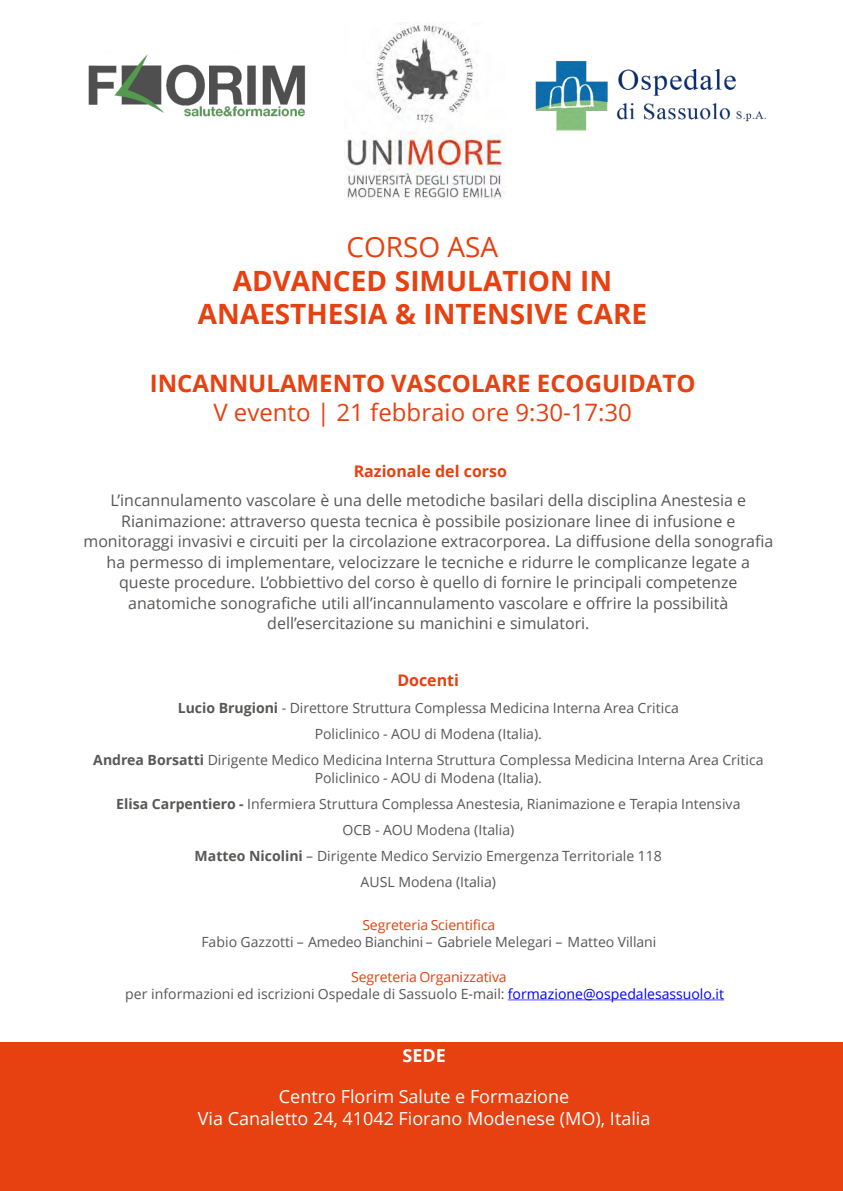
<style>
.page{position:relative;width:843px;height:1191px;background:#fff}
.page>*{position:absolute;margin:0;border:0;box-sizing:border-box;transform-origin:0 0}
.t1{font:700 28px/33.6px "Open Sans";color:#e74011;text-align:center}
.t2{font:28px "Open Sans";color:#e74011}
.t3{font:700 24px/28.8px "Open Sans";color:#e74011;text-align:center}
.t4{font:18px "Open Sans";color:#fff}
.t5{font:700 18px "Open Sans";color:#fff}
.t6{font:16px/20.6px "Open Sans";color:#575756;text-align:center}
.t7{font:700 16px "Open Sans";letter-spacing:-.005em;color:#e73f10}
.t8{font:14px/18px "Open Sans";color:#575756;text-align:center}
.t9{font:14px "Open Sans";letter-spacing:-.005em;color:#e74011}
.s1{font-weight:400}
.s2{font-weight:700}
.s3{color:#00f}
</style>
<div class="page">
<img style="left:535px;top:61px;width:231px;height:70px">
<div style="left:0;top:1042px;width:842px;height:149px;background:#e74011"></div>
<svg style="left:507px;top:1000px;width:216px;height:1px"></svg>
<img style="left:344px;top:25px;width:161px;height:175px">
<img style="left:88px;top:54px;width:218px;height:63px">
<p class="t2" style="left:346px;top:228px;width:153px">CORSO ASA</p>
<p class="t1" style="left:198px;top:263px;width:450px">ADVANCED SIMULATION IN<br>ANAESTHESIA &amp; INTENSIVE CARE</p>
<p class="t3" style="left:150px;top:369px;width:547px">INCANNULAMENTO VASCOLARE ECOGUIDATO<br><span class="s1">V evento | 21 febbraio ore 9:30-17:30</span></p>
<p class="t7" style="left:353px;top:460px;width:155px">Razionale del corso</p>
<p class="t6" style="left:83px;top:489px;width:691px">L’incannulamento vascolare è una delle metodiche basilari della disciplina Anestesia e Rianimazione: attraverso questa tecnica è possibile posizionare linee di infusione e monitoraggi invasivi e circuiti per la circolazione extracorporea. La diffusione della sonografia ha permesso di implementare, velocizzare le tecniche e ridurre le complicanze legate a queste procedure. L’obbiettivo del corso è quello di fornire le principali competenze anatomiche sonografiche utili all’incannulamento vascolare e offrire la possibilità dell’esercitazione su manichini e simulatori.</p>
<p class="t7" style="left:397px;top:669px;width:63px">Docenti</p>
<p class="t8" style="left:178px;top:699px;width:502px"><span class="s2">Lucio Brugioni</span> - Direttore Struttura Complessa Medicina Interna Area Critica</p>
<p class="t8" style="left:314px;top:725px;width:228px">Policlinico - AOU di Modena (Italia).</p>
<p class="t8" style="left:93px;top:751px;width:671px"><span class="s2">Andrea Borsatti</span> Dirigente Medico Medicina Interna Struttura Complessa Medicina Interna Area Critica<br>Policlinico - AOU di Modena (Italia).</p>
<p class="t8" style="left:116px;top:794px;width:625px"><span class="s2">Elisa Carpentiero -</span> Infermiera Struttura Complessa Anestesia, Rianimazione e Terapia Intensiva</p>
<p class="t8" style="left:342px;top:821px;width:173px">OCB - AOU Modena (Italia)</p>
<p class="t8" style="left:194px;top:846px;width:468px"><span class="s2">Matteo Nicolini</span> – Dirigente Medico Servizio Emergenza Territoriale 118</p>
<p class="t8" style="left:360px;top:872px;width:137px">AUSL Modena (Italia)</p>
<p class="t9" style="left:362px;top:916px;width:134px">Segreteria Scientifica</p>
<p class="t8" style="left:201px;top:933px;width:456px">Fabio Gazzotti – Amedeo Bianchini – Gabriele Melegari – Matteo Villani</p>
<p class="t9" style="left:351px;top:967px;width:157px">Segreteria Organizzativa</p>
<p class="t8" style="left:125px;top:984px;width:600px">per informazioni ed iscrizioni Ospedale di Sassuolo E-mail: <span class="s3">formazione@ospedalesassuolo.it</span></p>
<p class="t5" style="left:402px;top:1043px;width:45px">SEDE</p>
<p class="t4" style="left:279px;top:1084px;width:292px">Centro Florim Salute e Formazione</p>
<p class="t4" style="left:198px;top:1106px;width:454px">Via Canaletto 24, 41042 Fiorano Modenese (MO), Italia</p>
</div>
